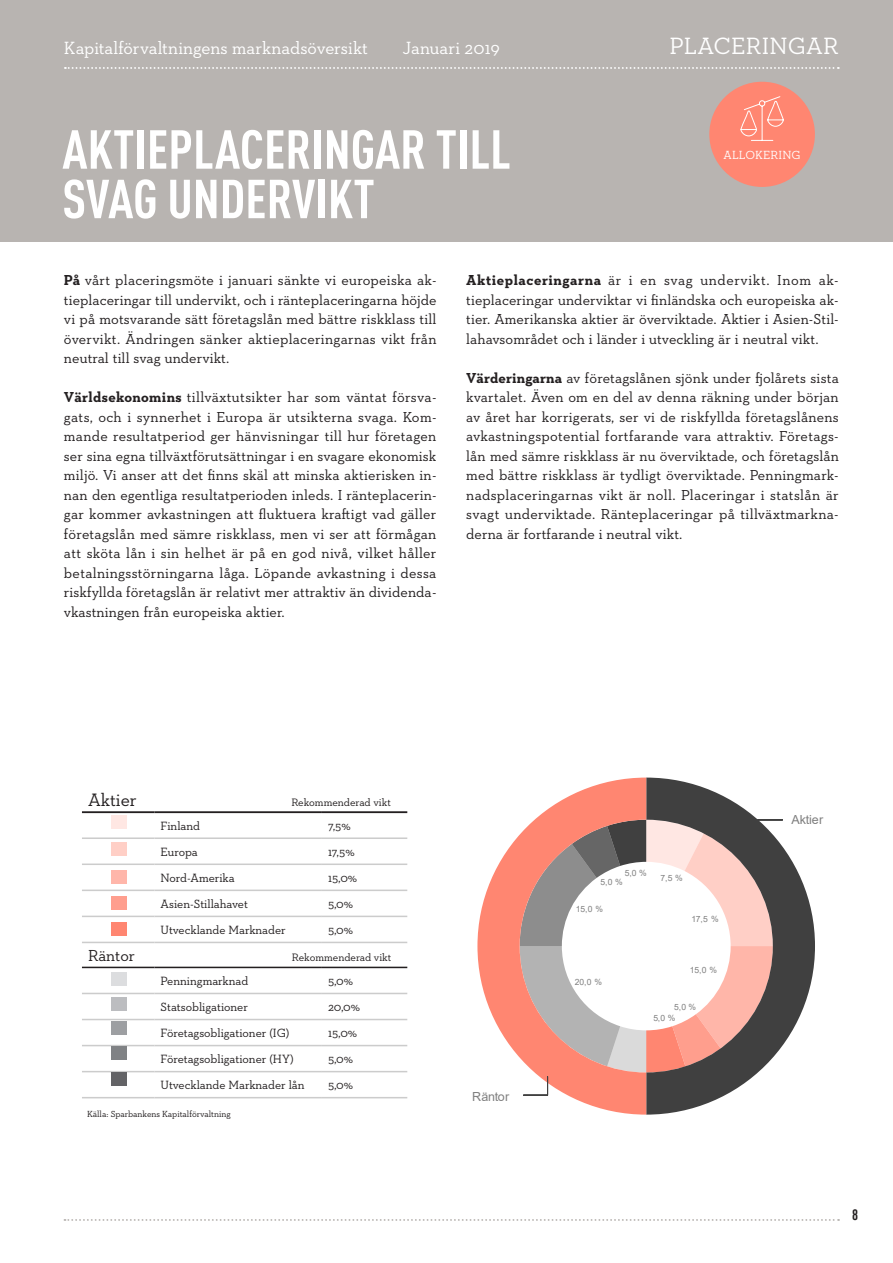
<style>
.page{position:relative;width:893px;height:1263px;background:#fff}
.page>*{position:absolute;margin:0;border:0;box-sizing:border-box;transform-origin:0 0}
.OTSIKKO{font:700 condensed 54px/49.5px "DIN Offc Pro";color:#fff}
.headerin_yläteksti_o{font:24px "Neutraface Slab Text";letter-spacing:.01em;color:#fff}
.t1{font:18.3px "Neutraface Slab Text";color:#231f20}
.t2{font:18px "Neutraface Slab Text";color:#fff}
.t3{font:16.2px "Neutraface Slab Text";letter-spacing:-.005em;color:#231f20}
.t4{font:700 condensed 15px "DIN Offc Pro";color:#231f20}
.LEIPIS{font:14.7px/19.5px "Neutraface Slab Text";letter-spacing:.005em;color:#231f20;text-align:justify}
.t5{font:12.45px "Arial";letter-spacing:-.015em;color:#7f7f7f}
.t6{font:12.15px "Neutraface Slab Text";letter-spacing:-.005em;color:#231f20}
.t7{font:12px "Neutraface Slab Text";letter-spacing:.01em;color:#fff}
.t8{font:10.95px "Neutraface Slab Text";letter-spacing:-.005em;color:#231f20}
.t9{font:9px "Neutraface Slab Text";color:#231f20}
.t10{font:8.55px/11.1px "Arial";letter-spacing:-.02em;color:#7f7f7f}
.s1{font-weight:700}
</style>
<div class="page">
<svg style="left:64px;top:1219px;width:775px;height:2px"></svg>
<div style="left:0;top:0;width:893px;height:242px;background:#b8b4b1"></div>
<hr style="left:82px;top:811px;width:73px;height:2px;background:#231f20">
<hr style="left:155px;top:811px;width:167px;height:2px;background:#231f20">
<hr style="left:322px;top:811px;width:85px;height:2px;background:#231f20">
<hr style="left:82px;top:837px;width:73px;height:2px;background:#ccc">
<hr style="left:155px;top:837px;width:167px;height:2px;background:#ccc">
<hr style="left:322px;top:837px;width:85px;height:2px;background:#ccc">
<hr style="left:82px;top:863px;width:73px;height:2px;background:#ccc">
<hr style="left:155px;top:863px;width:167px;height:2px;background:#ccc">
<hr style="left:322px;top:863px;width:85px;height:2px;background:#ccc">
<hr style="left:82px;top:889px;width:73px;height:2px;background:#ccc">
<hr style="left:155px;top:889px;width:167px;height:2px;background:#ccc">
<hr style="left:322px;top:889px;width:85px;height:2px;background:#ccc">
<hr style="left:82px;top:916px;width:73px;height:1px;background:#ccc">
<hr style="left:155px;top:916px;width:167px;height:1px;background:#ccc">
<hr style="left:322px;top:916px;width:85px;height:1px;background:#ccc">
<hr style="left:82px;top:942px;width:73px;height:1px;background:#ccc">
<hr style="left:155px;top:942px;width:167px;height:1px;background:#ccc">
<hr style="left:322px;top:942px;width:85px;height:1px;background:#ccc">
<hr style="left:82px;top:967px;width:73px;height:1px;background:#231f20">
<hr style="left:155px;top:967px;width:167px;height:1px;background:#231f20">
<hr style="left:322px;top:967px;width:85px;height:1px;background:#231f20">
<hr style="left:82px;top:993px;width:73px;height:1px;background:#ccc">
<hr style="left:155px;top:993px;width:167px;height:1px;background:#ccc">
<hr style="left:322px;top:993px;width:85px;height:1px;background:#ccc">
<hr style="left:82px;top:1019px;width:73px;height:1px;background:#ccc">
<hr style="left:155px;top:1019px;width:167px;height:1px;background:#ccc">
<hr style="left:322px;top:1019px;width:85px;height:1px;background:#ccc">
<hr style="left:82px;top:1045px;width:73px;height:1px;background:#ccc">
<hr style="left:155px;top:1045px;width:167px;height:1px;background:#ccc">
<hr style="left:322px;top:1045px;width:85px;height:1px;background:#ccc">
<hr style="left:82px;top:1071px;width:73px;height:1px;background:#ccc">
<hr style="left:155px;top:1071px;width:167px;height:1px;background:#ccc">
<hr style="left:322px;top:1071px;width:85px;height:1px;background:#ccc">
<hr style="left:82px;top:1097px;width:73px;height:1px;background:#ccc">
<hr style="left:155px;top:1097px;width:167px;height:1px;background:#ccc">
<hr style="left:322px;top:1097px;width:85px;height:1px;background:#ccc">
<div style="left:112px;top:816px;width:15px;height:13px;background:#ffe7e3"></div>
<div style="left:112px;top:843px;width:15px;height:13px;background:#ffcfc6"></div>
<div style="left:111px;top:870px;width:16px;height:13px;background:#ffb6aa"></div>
<div style="left:112px;top:896px;width:15px;height:13px;background:#ff9e8e"></div>
<div style="left:112px;top:922px;width:15px;height:14px;background:#ff8671"></div>
<div style="left:112px;top:997px;width:15px;height:13px;background:#bcbdc0"></div>
<div style="left:111px;top:973px;width:16px;height:13px;background:#dcdddf"></div>
<div style="left:111px;top:1072px;width:16px;height:13px;background:#636366"></div>
<div style="left:112px;top:1021px;width:15px;height:14px;background:#9d9fa2"></div>
<div style="left:111px;top:1046px;width:16px;height:14px;background:#808285"></div>
<div style="left:709px;top:82px;width:106px;height:105px;background:#ff8671;border-radius:50%"></div>
<svg style="left:740px;top:96px;width:44px;height:45px"></svg>
<svg style="left:646px;top:777px;width:169px;height:337px"></svg>
<svg style="left:477px;top:777px;width:169px;height:337px"></svg>
<svg style="left:520px;top:819px;width:263px;height:277px"></svg>
<svg style="left:65px;top:67px;width:774px;height:2px"></svg>
<p class="t2" style="left:64px;top:37px;width:306px">Kapitalförvaltningens marknadsöversikt</p>
<p class="t2" style="left:403px;top:37px;width:99px">Januari 2019</p>
<p class="OTSIKKO" style="left:62px;top:121px;width:450px">AKTIEPLACERINGAR TILL<br>SVAG UNDERVIKT</p>
<p class="headerin_yläteksti_o" style="left:669px;top:31px;width:171px">PLACERINGAR</p>
<p class="t7" style="left:724px;top:147px;width:78px">ALLOKERING</p>
<p class="LEIPIS" style="left:64px;top:270px;width:374px"><span class="s1">På</span> vårt placeringsmöte i januari sänkte vi europeiska ak&shy;tieplaceringar till undervikt, och i ränteplaceringarna höjde vi på motsvarande sätt företagslån med bättre riskklass till övervikt. Ändringen sänker aktieplaceringarnas vikt från neutral till svag undervikt.</p>
<p class="LEIPIS" style="left:64px;top:387px;width:374px"><span class="s1">Världsekonomins</span> tillväxtutsikter har som väntat försva&shy;gats, och i synnerhet i Europa är utsikterna svaga. Kom&shy;mande resultatperiod ger hänvisningar till hur företagen ser sina egna tillväxtförutsättningar i en svagare ekonomisk miljö. Vi anser att det finns skäl att minska aktierisken in&shy;nan den egentliga resultatperioden inleds. I ränteplacerin&shy;gar kommer avkastningen att fluktuera kraftigt vad gäller företagslån med sämre riskklass, men vi ser att förmågan att sköta lån i sin helhet är på en god nivå, vilket håller betalningsstörningarna låga. Löpande avkastning i dessa riskfyllda företagslån är relativt mer attraktiv än dividenda&shy;vkastningen från europeiska aktier.</p>
<p class="LEIPIS" style="left:466px;top:270px;width:374px"><span class="s1">Aktieplaceringarna</span> är i en svag undervikt. Inom ak&shy;tieplaceringar underviktar vi finländska och europeiska ak&shy;tier. Amerikanska aktier är överviktade. Aktier i Asien-Stil&shy;lahavsområdet och i länder i utveckling är i neutral vikt.</p>
<p class="LEIPIS" style="left:466px;top:368px;width:374px"><span class="s1">Värderingarna</span> av företagslånen sjönk under fjolårets sista kvartalet. Även om en del av denna räkning under början av året har korrigerats, ser vi de riskfyllda företagslånens avkastningspotential fortfarande vara attraktiv. Företags&shy;lån med sämre riskklass är nu överviktade, och företagslån med bättre riskklass är tydligt överviktade. Penningmark&shy;nadsplaceringarnas vikt är noll. Placeringar i statslån är svagt underviktade. Ränteplaceringar på tillväxtmarkna&shy;derna är fortfarande i neutral vikt.</p>
<p class="t1" style="left:88px;top:788px;width:50px">Aktier</p>
<p class="t8" style="left:291px;top:795px;width:101px">Rekommenderad vikt</p>
<p class="t6" style="left:161px;top:818px;width:41px">Finland</p>
<p class="t6" style="left:328px;top:818px;width:24px">7,5%</p>
<p class="t6" style="left:161px;top:844px;width:39px">Europa</p>
<p class="t6" style="left:328px;top:844px;width:28px">17,5%</p>
<p class="t6" style="left:161px;top:870px;width:75px">Nord-Amerika</p>
<p class="t6" style="left:328px;top:870px;width:31px">15,0%</p>
<p class="t6" style="left:161px;top:896px;width:89px">Asien-Stillahavet</p>
<p class="t6" style="left:328px;top:896px;width:27px">5,0%</p>
<p class="t6" style="left:161px;top:922px;width:127px">Utvecklande Marknader</p>
<p class="t6" style="left:328px;top:922px;width:27px">5,0%</p>
<p class="t3" style="left:88px;top:946px;width:48px">Räntor</p>
<p class="t8" style="left:292px;top:951px;width:101px">Rekommenderad vikt</p>
<p class="t6" style="left:161px;top:973px;width:89px">Penningmarknad</p>
<p class="t6" style="left:328px;top:973px;width:27px">5,0%</p>
<p class="t6" style="left:161px;top:999px;width:89px">Statsobligationer</p>
<p class="t6" style="left:328px;top:999px;width:34px">20,0%</p>
<p class="t6" style="left:161px;top:1026px;width:130px">Företagsobligationer (IG)</p>
<p class="t6" style="left:328px;top:1026px;width:31px">15,0%</p>
<p class="t6" style="left:161px;top:1052px;width:134px">Företagsobligationer (HY)</p>
<p class="t6" style="left:328px;top:1052px;width:27px">5,0%</p>
<p class="t6" style="left:161px;top:1078px;width:145px">Utvecklande Marknader lån</p>
<p class="t6" style="left:328px;top:1078px;width:27px">5,0%</p>
<p class="t9" style="left:87px;top:1108px;width:145px">Källa: Sparbankens Kapitalförvaltning</p>
<p class="t5" style="left:472px;top:1088px;width:39px">Räntor</p>
<p class="t10" style="left:625px;top:868px;width:24px">5,0 %</p>
<p class="t10" style="left:601px;top:876px;width:24px">5,0 %</p>
<p class="t10" style="left:576px;top:904px;width:29px">15,0 %</p>
<p class="t10" style="left:661px;top:872px;width:24px">7,5 %</p>
<p class="t10" style="left:691px;top:913px;width:29px">17,5 %</p>
<p class="t10" style="left:575px;top:976px;width:29px">20,0 %</p>
<p class="t10" style="left:690px;top:964px;width:29px">15,0 %</p>
<p class="t10" style="left:653px;top:1001px;width:44px;text-indent:21px">5,0 %<br>5,0 %</p>
<p class="t5" style="left:791px;top:811px;width:33px">Aktier</p>
<p class="t4" style="left:852px;top:1204px;width:8px">8</p>
</div>
